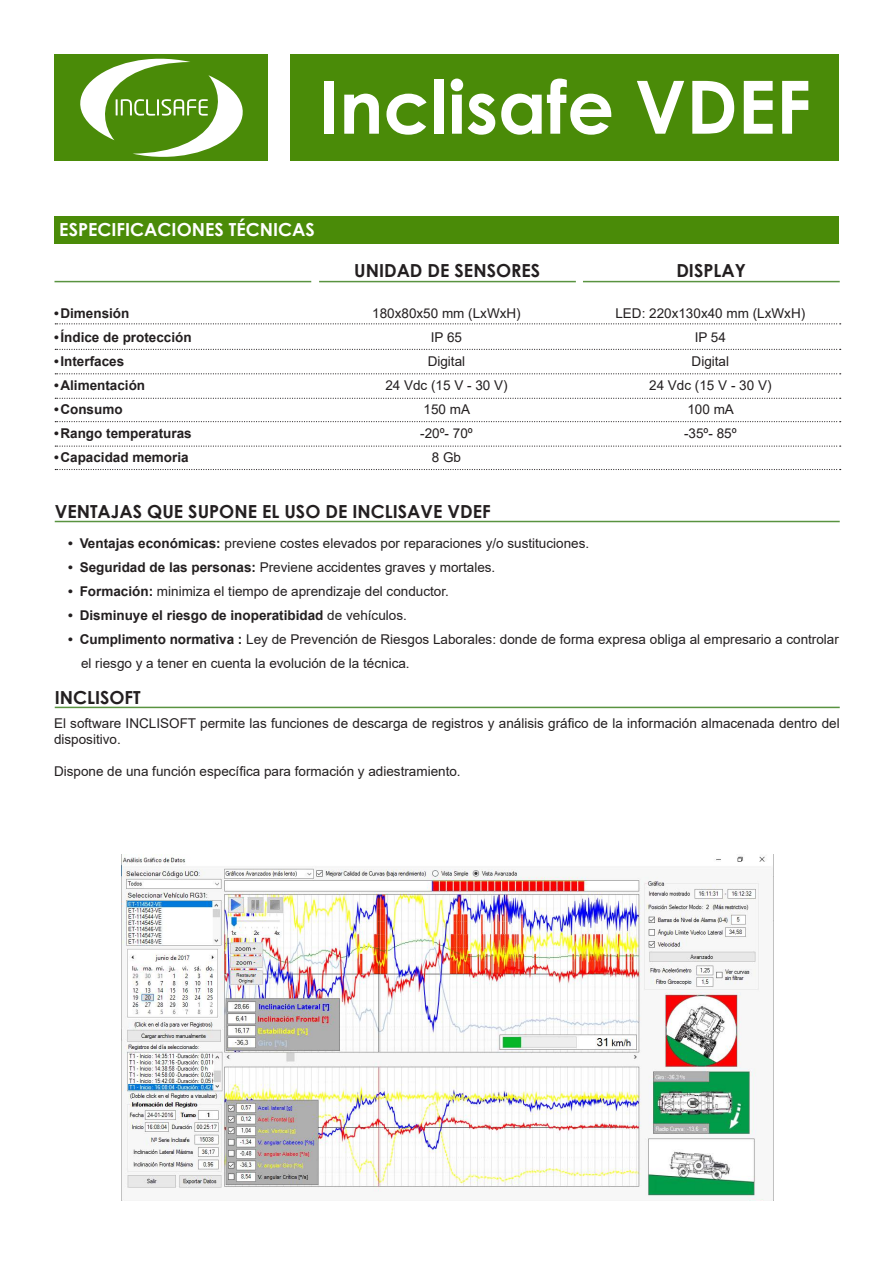
<style>
.page{position:relative;width:893px;height:1263px;background:#fff}
.page>*{position:absolute;margin:0;border:0;box-sizing:border-box;transform-origin:0 0}
.t1{font:700 73.5px "Century Gothic";color:#fff}
.t2{font:700 18px "Century Gothic";color:#231f20}
.t3{font:700 18px "Century Gothic";color:#fff}
.t4{font:13.5px/24px "Arial";color:#231f20}
.t5{font:700 13.5px "Arial";color:#231f20}
.s1{font-weight:700}
.s2{font-weight:400}
</style>
<div class="page">
<hr style="left:55px;top:521px;width:785px;height:1px;background:#599340">
<hr style="left:55px;top:707px;width:785px;height:1px;background:#599340">
<hr style="left:55px;top:281px;width:256px;height:1px;background:#599340">
<svg style="left:55px;top:323px;width:786px;height:1px"></svg>
<svg style="left:55px;top:349px;width:786px;height:1px"></svg>
<svg style="left:55px;top:373px;width:786px;height:1px"></svg>
<svg style="left:55px;top:398px;width:786px;height:1px"></svg>
<svg style="left:55px;top:421px;width:786px;height:1px"></svg>
<svg style="left:55px;top:445px;width:786px;height:2px"></svg>
<svg style="left:55px;top:469px;width:786px;height:1px"></svg>
<hr style="left:319px;top:281px;width:257px;height:1px;background:#599340">
<hr style="left:583px;top:281px;width:257px;height:1px;background:#599340">
<div style="left:291px;top:55px;width:548px;height:106px;background:#4a8b08"></div>
<svg style="left:54px;top:54px;width:214px;height:107px"></svg>
<div style="left:54px;top:216px;width:784px;height:28px;background:#4a8b08"></div>
<img style="left:121px;top:855px;width:653px;height:346px">
<p class="t1" style="left:319px;top:51px;width:494px">Inclisafe VDEF</p>
<p class="t3" style="left:59px;top:216px;width:257px">ESPECIFICACIONES TÉCNICAS</p>
<p class="t5" style="left:54px;top:304px;width:77px">•Dimensión</p>
<p class="t5" style="left:54px;top:328px;width:139px">•Índice de protección</p>
<p class="t5" style="left:54px;top:352px;width:72px">•Interfaces</p>
<p class="t5" style="left:54px;top:376px;width:93px">•Alimentación</p>
<p class="t5" style="left:54px;top:400px;width:70px">•Consumo</p>
<p class="t5" style="left:54px;top:424px;width:139px">•Rango temperaturas</p>
<p class="t5" style="left:54px;top:448px;width:136px">•Capacidad memoria</p>
<p class="t2" style="left:354px;top:257px;width:188px">UNIDAD DE SENSORES</p>
<p class="t2" style="left:676px;top:257px;width:71px">DISPLAY</p>
<p class="t4" style="left:372px;top:301px;width:150px">180x80x50 mm (LxWxH)</p>
<p class="t4" style="left:431px;top:325px;width:33px">IP 65</p>
<p class="t4" style="left:428px;top:349px;width:39px">Digital</p>
<p class="t4" style="left:385px;top:373px;width:124px">24 Vdc (15 V - 30 V)</p>
<p class="t4" style="left:424px;top:397px;width:48px">150 mA</p>
<p class="t4" style="left:420px;top:421px;width:54px">-20º- 70º</p>
<p class="t4" style="left:432px;top:445px;width:31px">8 Gb</p>
<p class="t4" style="left:615px;top:301px;width:191px">LED: 220x130x40 mm (LxWxH)</p>
<p class="t4" style="left:695px;top:325px;width:33px">IP 54</p>
<p class="t4" style="left:692px;top:349px;width:39px">Digital</p>
<p class="t4" style="left:649px;top:373px;width:124px">24 Vdc (15 V - 30 V)</p>
<p class="t4" style="left:687px;top:397px;width:48px">100 mA</p>
<p class="t4" style="left:684px;top:421px;width:54px">-35º- 85º</p>
<p class="t2" style="left:55px;top:498px;width:437px">VENTAJAS QUE SUPONE EL USO DE INCLISAVE VDEF</p>
<p class="t4" style="left:68px;top:531px;width:522px"><span class="s1">• Ventajas económicas:</span> previene costes elevados por reparaciones y/o sustituciones.</p>
<p class="t4" style="left:68px;top:555px;width:429px"><span class="s1">• Seguridad de las personas:</span> Previene accidentes graves y mortales.</p>
<p class="t4" style="left:68px;top:579px;width:382px"><span class="s1">• Formación:</span> minimiza el tiempo de aprendizaje del conductor.</p>
<p class="t5" style="left:68px;top:606px;width:340px">• Disminuye el riesgo de inoperatibidad <span class="s2">de vehículos.</span></p>
<p class="t4" style="left:81px;top:627px;width:759px;text-indent:-13px"><span class="s1">• Cumplimento normativa :</span> Ley de Prevención de Riesgos Laborales: donde de forma expresa obliga al empresario a controlar el riesgo y a tener en cuenta la evolución de la técnica.</p>
<p class="t2" style="left:55px;top:684px;width:88px">INCLISOFT</p>
<p class="t4" style="left:54px;top:715px;width:787px;line-height:16.2px">El software INCLISOFT permite las funciones de descarga de registros y análisis gráfico de la información almacenada dentro del dispositivo.</p>
<p class="t4" style="left:54px;top:759px;width:408px">Dispone de una función específica para formación y adiestramiento.</p>
</div>
